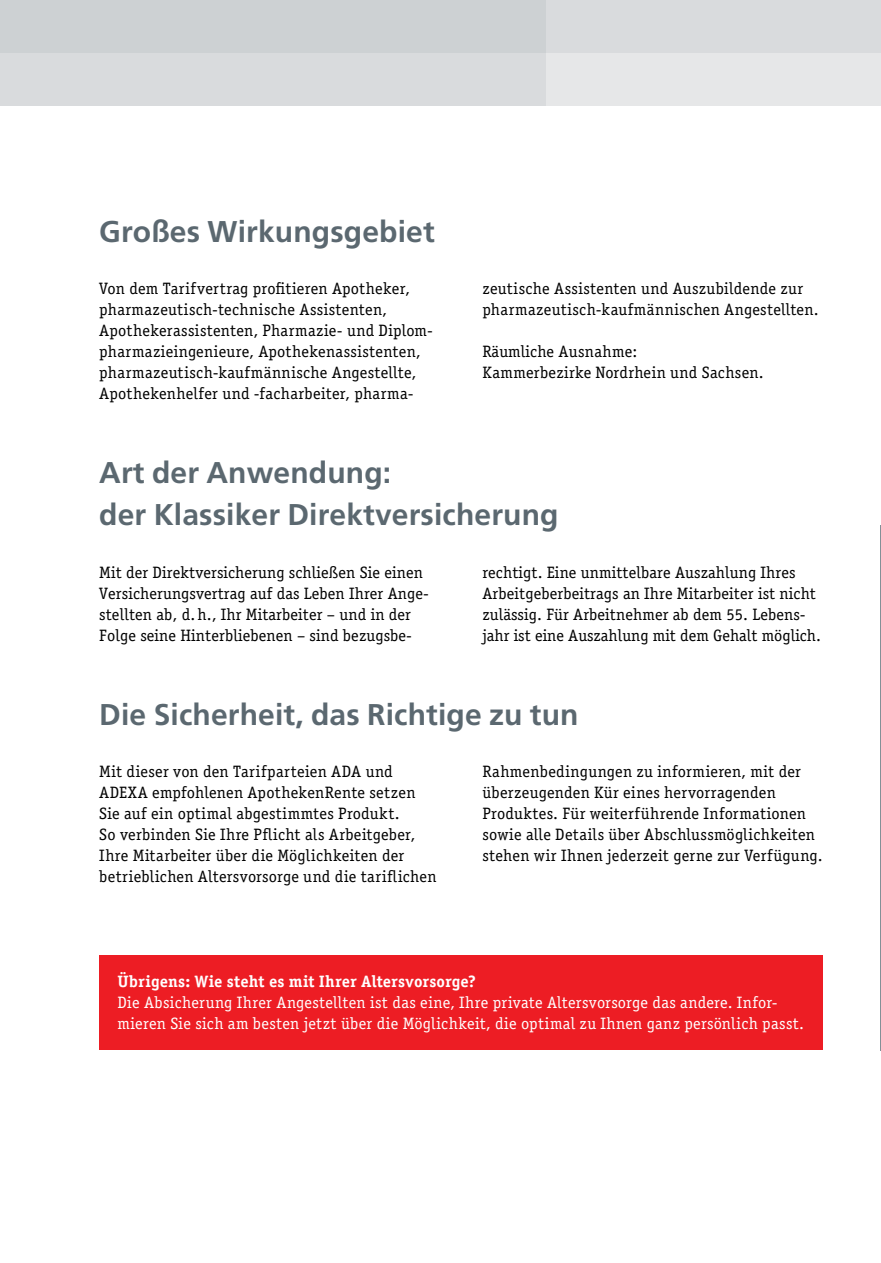
<style>
.page{position:relative;width:881px;height:1263px;background:#fff}
.page>*{position:absolute;margin:0;border:0;box-sizing:border-box;transform-origin:0 0}
.t1{font:700 30px/42px "Frutiger LT";letter-spacing:.005em;color:#5b6870}
.t2{font:16.5px/21px "Officina Serif LT";letter-spacing:.01em;color:#000}
.t3{font:16.5px/21px "Officina Serif LT";letter-spacing:.015em;color:#fff}
.t4{font:700 16.5px "Officina Serif LT";letter-spacing:.005em;color:#fff}
</style>
<div class="page">
<hr style="left:880px;top:630px;width:1px;height:420px;background:#e6e7e8">
<div style="left:0;top:0;width:880px;height:105px;background:#e6e7e8"></div>
<div style="left:0;top:0;width:880px;height:53px;background:#d9dbdd"></div>
<div style="left:0;top:0;width:546px;height:105px;background:#cdd1d3"></div>
<div style="left:99px;top:955px;width:723px;height:94px;background:#ed1d24"></div>
<h1 class="t1" style="left:99px;top:210px;width:337px">Großes Wirkungsgebiet</h1>
<p class="t2" style="left:99px;top:278px;width:335px">Von dem Tarifvertrag profitieren Apotheker, pharmazeutisch-technische Assistenten, Apothekerassistenten, Pharmazie- und Diplom&shy;pharmazieingenieure, Apothekenassistenten, pharmazeutisch-kaufmännische Angestellte, Apothekenhelfer und -facharbeiter, pharma-</p>
<p class="t2" style="left:482px;top:278px;width:337px">zeutische Assistenten und Auszubildende zur pharmazeutisch-kaufmännischen Angestellten.</p>
<p class="t2" style="left:482px;top:341px;width:283px">Räumliche Ausnahme:<br>Kammerbezirke Nordrhein und Sachsen.</p>
<h1 class="t1" style="left:99px;top:452px;width:460px">Art der Anwendung:<br>der Klassiker Direktversicherung</h1>
<p class="t2" style="left:99px;top:561px;width:329px">Mit der Direktversicherung schließen Sie einen Versicherungsvertrag auf das Leben Ihrer Ange&shy;stellten ab, d.h., Ihr Mitarbeiter – und in der Folge seine Hinterbliebenen – sind bezugsbe-</p>
<p class="t2" style="left:482px;top:561px;width:340px">rechtigt. Eine unmittelbare Auszahlung Ihres Arbeitgeberbeitrags an Ihre Mitarbeiter ist nicht zulässig. Für Arbeitnehmer ab dem 55. Lebens&shy;jahr ist eine Auszahlung mit dem Gehalt möglich.</p>
<h1 class="t1" style="left:99px;top:693px;width:480px">Die Sicherheit, das Richtige zu tun</h1>
<p class="t2" style="left:99px;top:761px;width:338px">Mit dieser von den Tarifparteien ADA und ADEXA empfohlenen ApothekenRente setzen Sie auf ein optimal abgestimmtes Produkt.<br>So verbinden Sie Ihre Pflicht als Arbeitgeber, Ihre Mitarbeiter über die Möglichkeiten der betrieblichen Altersvorsorge und die tariflichen</p>
<p class="t2" style="left:482px;top:761px;width:341px">Rahmenbedingungen zu informieren, mit der überzeugenden Kür eines hervorragenden Produktes. Für weiterführende Informationen sowie alle Details über Abschlussmöglichkeiten stehen wir Ihnen jederzeit gerne zur Verfügung.</p>
<p class="t4" style="left:117px;top:971px;width:360px">Übrigens: Wie steht es mit Ihrer Altersvorsorge?</p>
<p class="t3" style="left:117px;top:992px;width:688px">Die Absicherung Ihrer Angestellten ist das eine, Ihre private Altersvorsorge das andere. Infor&shy;mieren Sie sich am besten jetzt über die Möglichkeit, die optimal zu Ihnen ganz persönlich passt.</p>
</div>
